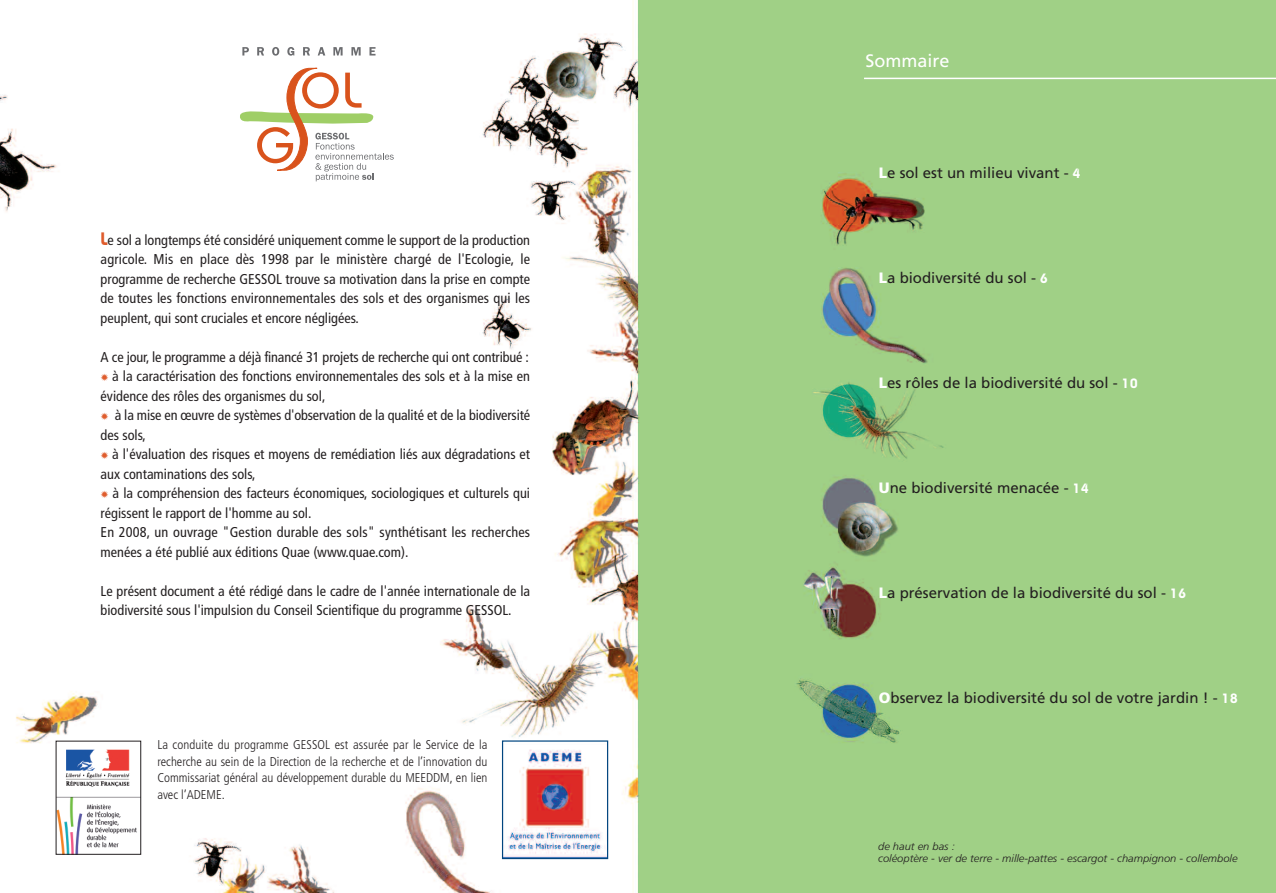
<style>
.page{position:relative;width:1276px;height:893px;background:#fff}
.page>*{position:absolute;margin:0;border:0;box-sizing:border-box;transform-origin:0 0}
.t1{font:18px "Frutiger";color:#fff}
.t2{font:15px "Frutiger";color:#231f20}
.t3{font:condensed 14.25px/19.5px "Frutiger";color:#231f20}
.t4{font:300 condensed 12.75px/16.5px "Frutiger";color:#231f20;text-align:justify}
.t5{font:italic 300 10.5px/12.6px "Frutiger";color:#231f20;scale:1.06 1}
.s1{font-family:"Bauhaus";font-weight:600;font-stretch:normal;font-size:18px;color:#df5c2c}
.s2{color:#df5c2c}
.s3{font-weight:900;color:#fff}
.s4{font-family:"Bauhaus";font-weight:600;font-size:13.5px;color:#fff}
</style>
<div class="page">
<img style="left:0;top:0;width:1276px;height:893px">
<svg style="left:242px;top:47px;width:7px;height:9px"></svg>
<svg style="left:257px;top:47px;width:7px;height:9px"></svg>
<svg style="left:272px;top:47px;width:7px;height:9px"></svg>
<svg style="left:287px;top:47px;width:7px;height:9px"></svg>
<svg style="left:303px;top:47px;width:7px;height:9px"></svg>
<svg style="left:318px;top:47px;width:7px;height:9px"></svg>
<svg style="left:333px;top:47px;width:9px;height:9px"></svg>
<svg style="left:351px;top:47px;width:10px;height:9px"></svg>
<svg style="left:369px;top:47px;width:6px;height:9px"></svg>
<svg style="left:240px;top:67px;width:154px;height:114px"></svg>
<hr style="left:864px;top:78px;width:412px;height:1px;background:#fff">
<img style="left:504px;top:742px;width:102px;height:115px">
<div style="left:502px;top:740px;width:106px;height:119px;border:1px solid #01457f"></div>
<img style="left:58px;top:743px;width:81px;height:110px">
<div style="left:56px;top:741px;width:85px;height:114px;border:1px solid #231f20"></div>
<p class="t3" style="left:101px;top:231px;width:431px;text-align:justify"><span class="s1">L</span>e sol a longtemps été considéré uniquement comme le support de la production agricole. Mis en place dès 1998 par le ministère chargé de l'Ecologie, le programme de recherche GESSOL trouve sa motivation dans la prise en compte de toutes les fonctions environnementales des sols et des organismes qui les peuplent, qui sont cruciales et encore négligées.</p>
<p class="t3" style="left:101px;top:348px;width:431px">A ce jour, le programme a déjà financé 31 projets de recherche qui ont contribué : <span class="s2">✹</span> à la caractérisation des fonctions environnementales des sols et à la mise en évidence des rôles des organismes du sol,<br><span class="s2">✹</span> à la mise en œuvre de systèmes d'observation de la qualité et de la biodiversité des sols,<br><span class="s2">✹</span> à l'évaluation des risques et moyens de remédiation liés aux dégradations et aux contaminations des sols,<br><span class="s2">✹</span> à la compréhension des facteurs économiques, sociologiques et culturels qui régissent le rapport de l'homme au sol.<br>En 2008, un ouvrage "Gestion durable des sols" synthétisant les recherches menées a été publié aux éditions Quae (www.quae.com).</p>
<p class="t3" style="left:101px;top:582px;width:431px">Le présent document a été rédigé dans le cadre de l'année internationale de la biodiversité sous l'impulsion du Conseil Scientifique du programme GESSOL.</p>
<p class="t4" style="left:157px;top:738px;width:331px">La conduite du programme GESSOL est assurée par le Service de la recherche au sein de la Direction de la recherche et de l’innovation du Commissariat général au développement durable du MEEDDM, en lien avec l’ADEME.</p>
<p class="t1" style="left:865px;top:54px;width:85px">Sommaire</p>
<p class="t2" style="left:879px;top:167px;width:203px"><span class="s3">L</span>e sol est un milieu vivant - <span class="s4">4</span></p>
<p class="t2" style="left:879px;top:272px;width:170px"><span class="s3">L</span>a biodiversité du sol - <span class="s4">6</span></p>
<p class="t2" style="left:879px;top:377px;width:260px"><span class="s3">L</span>es rôles de la biodiversité du sol - <span class="s4">10</span></p>
<p class="t2" style="left:879px;top:482px;width:211px"><span class="s3">U</span>ne biodiversité menacée - <span class="s4">14</span></p>
<p class="t2" style="left:879px;top:587px;width:308px"><span class="s3">L</span>a préservation de la biodiversité du sol - <span class="s4">16</span></p>
<p class="t2" style="left:879px;top:692px;width:360px"><span class="s3">O</span>bservez la biodiversité du sol de votre jardin ! - <span class="s4">18</span></p>
<p class="t5" style="left:878px;top:841px;width:341px">de haut en bas :<br>coléoptère - ver de terre - mille-pattes - escargot - champignon - collembole</p>
</div>
